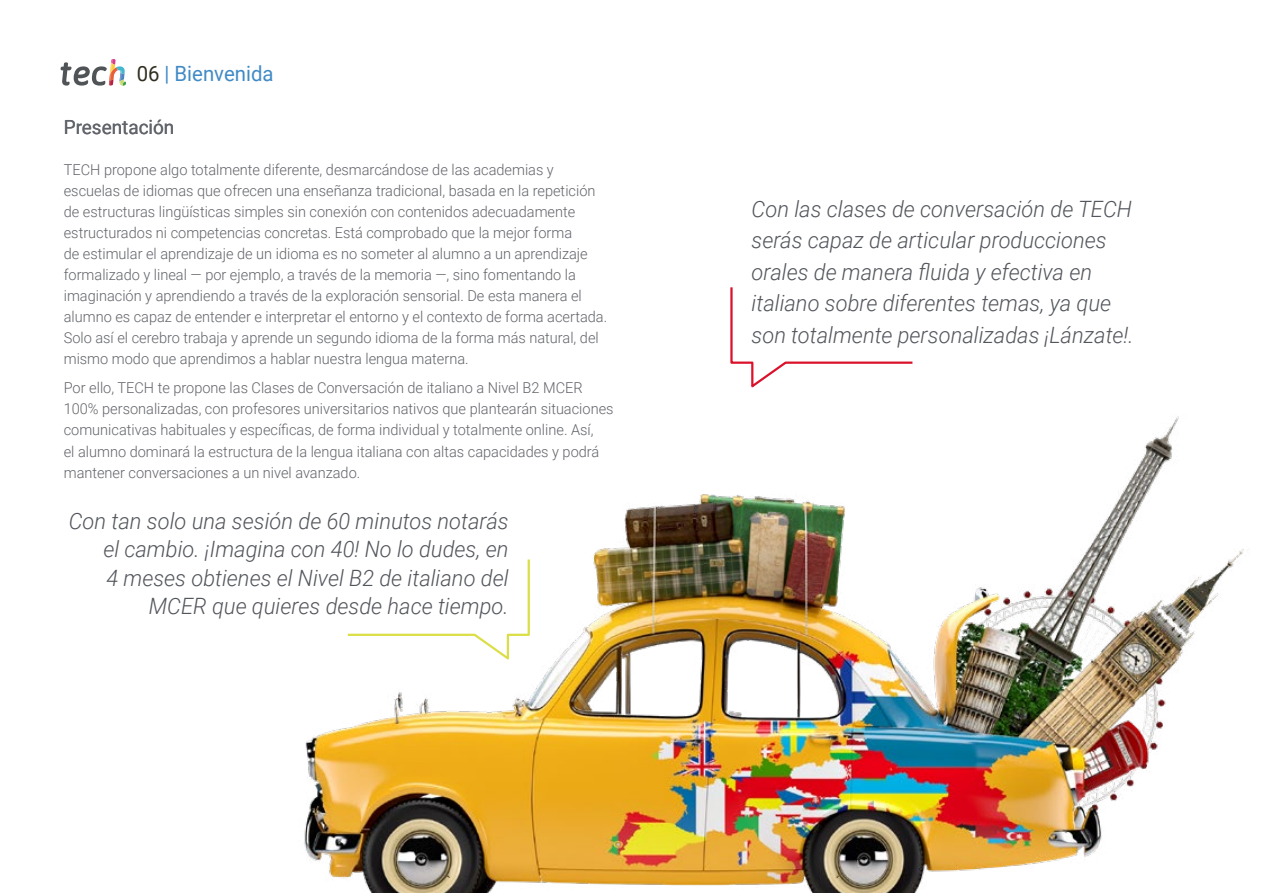
<style>
.page{position:relative;width:1263px;height:893px;background:#fff}
.page>*{position:absolute;margin:0;border:0;box-sizing:border-box;transform-origin:0 0}
.t1{font:italic 300 22.5px/31.5px "Roboto";color:#52555b}
.t2{font:21px "Roboto";color:#418ac5}
.t3{font:19.5px "Roboto";color:#61646a}
.t4{font:300 15px/21px "Roboto";color:#61646a}
.s1{color:#312e20}
</style>
<div class="page">
<svg style="left:61px;top:59px;width:65px;height:27px"></svg>
<img style="left:304px;top:416px;width:940px;height:477px">
<svg style="left:345px;top:557px;width:186px;height:106px"></svg>
<svg style="left:730px;top:287px;width:183px;height:101px"></svg>
<h2 class="t2" style="left:137px;top:59px;width:138px"><span class="s1">06</span> | Bienvenida</h2>
<h3 class="t3" style="left:64px;top:113px;width:112px">Presentación</h3>
<p class="t4" style="left:64px;top:159px;width:545px">TECH propone algo totalmente diferente, desmarcándose de las academias y escuelas de idiomas que ofrecen una enseñanza tradicional, basada en la repetición de estructuras lingüísticas simples sin conexión con contenidos adecuadamente estructurados ni competencias concretas. Está comprobado que la mejor forma<br>de estimular el aprendizaje de un idioma es no someter al alumno a un aprendizaje formalizado y lineal — por ejemplo, a través de la memoria —, sino fomentando la imaginación y aprendiendo a través de la exploración sensorial. De esta manera el alumno es capaz de entender e interpretar el entorno y el contexto de forma acertada.<br>Solo así el cerebro trabaja y aprende un segundo idioma de la forma más natural, del mismo modo que aprendimos a hablar nuestra lengua materna.</p>
<p class="t4" style="left:64px;top:377px;width:551px">Por ello, TECH te propone las Clases de Conversación de italiano a Nivel B2 MCER 100% personalizadas, con profesores universitarios nativos que plantearán situaciones comunicativas habituales y específicas, de forma individual y totalmente online. Así,<br>el alumno dominará la estructura de la lengua italiana con altas capacidades y podrá mantener conversaciones a un nivel avanzado.</p>
<h1 class="t1" style="left:69px;top:506px;width:441px;line-height:28.5px;text-align:right">Con tan solo una sesión de 60 minutos notarás el cambio. ¡Imagina con 40! No lo dudes, en<br>4 meses obtienes el Nivel B2 de italiano del MCER que quieres desde hace tiempo.</h1>
<h1 class="t1" style="left:752px;top:192px;width:383px">Con las clases de conversación de TECH serás capaz de articular producciones orales de manera fluida y efectiva en italiano sobre diferentes temas, ya que son totalmente personalizadas ¡Lánzate!.</h1>
</div>
